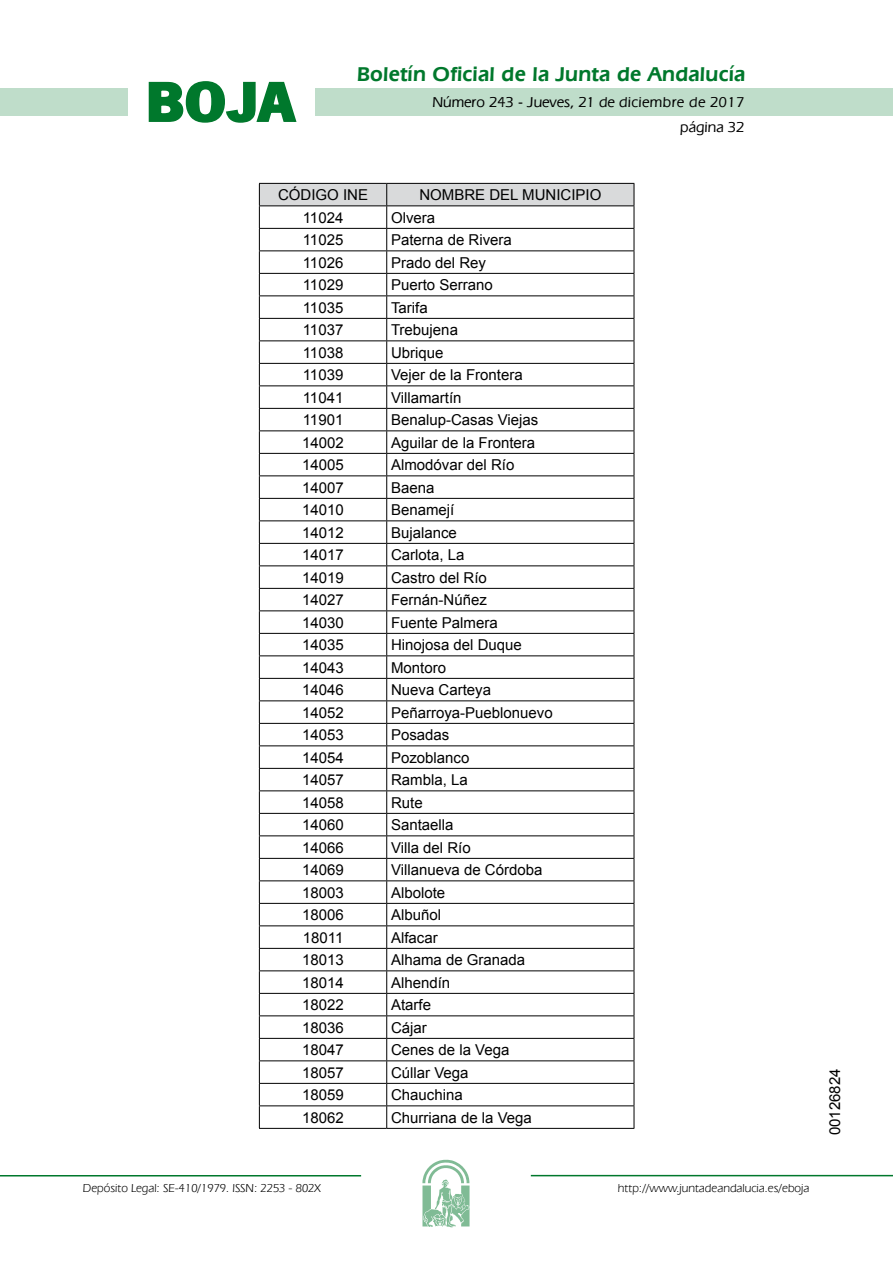
<style>
.page{position:relative;width:893px;height:1263px;background:#fff}
.page>*{position:absolute;margin:0;border:0;box-sizing:border-box;transform-origin:0 0}
.t1{font:700 57.75px "News Got T";color:#00782c;scale:1.14 1}
.t2{font:600 21px "Eras IT Cby BT";letter-spacing:.01em;color:#00782c}
.t3{font:15px "Arial";color:#000}
.t4{font:500 15px/24.5px "Eras IT Cby BT";color:#000;text-align:right}
.t5{font:12px "Eras IT Cby BT";color:#000}
</style>
<div class="page">
<div style="left:315px;top:88px;width:577px;height:28px;background:#bfddca"></div>
<div style="left:0;top:88px;width:128px;height:28px;background:#bfddca"></div>
<hr style="left:0;top:1175px;width:361px;height:2px;background:#00782c">
<svg style="left:422px;top:1159px;width:47px;height:68px"></svg>
<hr style="left:531px;top:1175px;width:361px;height:1px;background:#00782c">
<svg style="left:148px;top:81px;width:149px;height:42px"></svg>
<svg style="left:259px;top:183px;width:375px;height:945px"></svg>
<hr style="left:259px;top:1128px;width:128px;height:1px;background:#000">
<hr style="left:387px;top:1128px;width:247px;height:1px;background:#000">
<h1 class="t1" style="left:145px;top:68px;width:133px">BOJA</h1>
<h2 class="t2" style="left:357px;top:62px;width:390px">Boletín Oficial de la Junta de Andalucía</h2>
<p class="t4" style="left:432px;top:90px;width:313px">Número 243 - Jueves, 21 de diciembre de 2017 página 32</p>
<p class="t3" style="left:278px;top:185px;width:92px">CÓDIGO INE</p>
<p class="t3" style="left:419px;top:185px;width:183px">NOMBRE DEL MUNICIPIO</p>
<p class="t3" style="left:303px;top:207px;width:42px">11024</p>
<p class="t3" style="left:391px;top:207px;width:46px">Olvera</p>
<p class="t3" style="left:303px;top:230px;width:42px">11025</p>
<p class="t3" style="left:391px;top:230px;width:122px">Paterna de Rivera</p>
<p class="t3" style="left:303px;top:252px;width:42px">11026</p>
<p class="t3" style="left:391px;top:252px;width:97px">Prado del Rey</p>
<p class="t3" style="left:303px;top:275px;width:42px">11029</p>
<p class="t3" style="left:391px;top:275px;width:103px">Puerto Serrano</p>
<p class="t3" style="left:303px;top:297px;width:42px">11035</p>
<p class="t3" style="left:391px;top:297px;width:38px">Tarifa</p>
<p class="t3" style="left:303px;top:320px;width:42px">11037</p>
<p class="t3" style="left:391px;top:320px;width:68px">Trebujena</p>
<p class="t3" style="left:303px;top:342px;width:42px">11038</p>
<p class="t3" style="left:391px;top:342px;width:54px">Ubrique</p>
<p class="t3" style="left:303px;top:365px;width:42px">11039</p>
<p class="t3" style="left:391px;top:365px;width:133px">Vejer de la Frontera</p>
<p class="t3" style="left:303px;top:387px;width:42px">11041</p>
<p class="t3" style="left:391px;top:387px;width:72px">Villamartín</p>
<p class="t3" style="left:303px;top:410px;width:42px">11901</p>
<p class="t3" style="left:391px;top:410px;width:149px">Benalup-Casas Viejas</p>
<p class="t3" style="left:302px;top:432px;width:43px">14002</p>
<p class="t3" style="left:391px;top:432px;width:146px">Aguilar de la Frontera</p>
<p class="t3" style="left:302px;top:455px;width:43px">14005</p>
<p class="t3" style="left:391px;top:455px;width:125px">Almodóvar del Río</p>
<p class="t3" style="left:302px;top:477px;width:43px">14007</p>
<p class="t3" style="left:391px;top:477px;width:45px">Baena</p>
<p class="t3" style="left:302px;top:500px;width:43px">14010</p>
<p class="t3" style="left:391px;top:500px;width:65px">Benamejí</p>
<p class="t3" style="left:302px;top:522px;width:43px">14012</p>
<p class="t3" style="left:391px;top:522px;width:67px">Bujalance</p>
<p class="t3" style="left:302px;top:545px;width:43px">14017</p>
<p class="t3" style="left:391px;top:545px;width:75px">Carlota, La</p>
<p class="t3" style="left:302px;top:567px;width:43px">14019</p>
<p class="t3" style="left:391px;top:567px;width:97px">Castro del Río</p>
<p class="t3" style="left:302px;top:590px;width:43px">14027</p>
<p class="t3" style="left:391px;top:590px;width:97px">Fernán-Núñez</p>
<p class="t3" style="left:302px;top:612px;width:43px">14030</p>
<p class="t3" style="left:391px;top:612px;width:108px">Fuente Palmera</p>
<p class="t3" style="left:302px;top:635px;width:43px">14035</p>
<p class="t3" style="left:391px;top:635px;width:132px">Hinojosa del Duque</p>
<p class="t3" style="left:302px;top:657px;width:43px">14043</p>
<p class="t3" style="left:391px;top:657px;width:57px">Montoro</p>
<p class="t3" style="left:302px;top:680px;width:43px">14046</p>
<p class="t3" style="left:391px;top:680px;width:102px">Nueva Carteya</p>
<p class="t3" style="left:302px;top:702px;width:43px">14052</p>
<p class="t3" style="left:391px;top:702px;width:163px">Peñarroya-Pueblonuevo</p>
<p class="t3" style="left:302px;top:725px;width:43px">14053</p>
<p class="t3" style="left:391px;top:725px;width:60px">Posadas</p>
<p class="t3" style="left:302px;top:747px;width:43px">14054</p>
<p class="t3" style="left:391px;top:747px;width:80px">Pozoblanco</p>
<p class="t3" style="left:302px;top:770px;width:43px">14057</p>
<p class="t3" style="left:391px;top:770px;width:78px">Rambla, La</p>
<p class="t3" style="left:302px;top:792px;width:43px">14058</p>
<p class="t3" style="left:391px;top:792px;width:33px">Rute</p>
<p class="t3" style="left:302px;top:815px;width:43px">14060</p>
<p class="t3" style="left:391px;top:815px;width:64px">Santaella</p>
<p class="t3" style="left:302px;top:837px;width:43px">14066</p>
<p class="t3" style="left:391px;top:837px;width:81px">Villa del Río</p>
<p class="t3" style="left:302px;top:860px;width:43px">14069</p>
<p class="t3" style="left:391px;top:860px;width:153px">Villanueva de Córdoba</p>
<p class="t3" style="left:302px;top:882px;width:43px">18003</p>
<p class="t3" style="left:391px;top:882px;width:56px">Albolote</p>
<p class="t3" style="left:302px;top:905px;width:43px">18006</p>
<p class="t3" style="left:391px;top:905px;width:52px">Albuñol</p>
<p class="t3" style="left:303px;top:927px;width:42px">18011</p>
<p class="t3" style="left:391px;top:927px;width:48px">Alfacar</p>
<p class="t3" style="left:302px;top:950px;width:43px">18013</p>
<p class="t3" style="left:391px;top:950px;width:136px">Alhama de Granada</p>
<p class="t3" style="left:302px;top:972px;width:43px">18014</p>
<p class="t3" style="left:391px;top:972px;width:61px">Alhendín</p>
<p class="t3" style="left:302px;top:995px;width:43px">18022</p>
<p class="t3" style="left:391px;top:995px;width:42px">Atarfe</p>
<p class="t3" style="left:302px;top:1017px;width:43px">18036</p>
<p class="t3" style="left:391px;top:1017px;width:37px">Cájar</p>
<p class="t3" style="left:302px;top:1040px;width:43px">18047</p>
<p class="t3" style="left:391px;top:1040px;width:120px">Cenes de la Vega</p>
<p class="t3" style="left:302px;top:1062px;width:43px">18057</p>
<p class="t3" style="left:391px;top:1062px;width:79px">Cúllar Vega</p>
<p class="t3" style="left:302px;top:1085px;width:43px">18059</p>
<p class="t3" style="left:391px;top:1085px;width:73px">Chauchina</p>
<p class="t3" style="left:302px;top:1107px;width:43px">18062</p>
<p class="t3" style="left:391px;top:1107px;width:142px">Churriana de la Vega</p>
<p class="t5" style="left:83px;top:1181px;width:239px">Depósito Legal: SE-410/1979. ISSN: 2253 - 802X</p>
<p class="t5" style="left:618px;top:1181px;width:193px">http://www.juntadeandalucia.es/eboja</p>
<p class="t3" style="left:825px;top:1135px;width:68px;rotate:-90deg">00126824</p>
</div>
